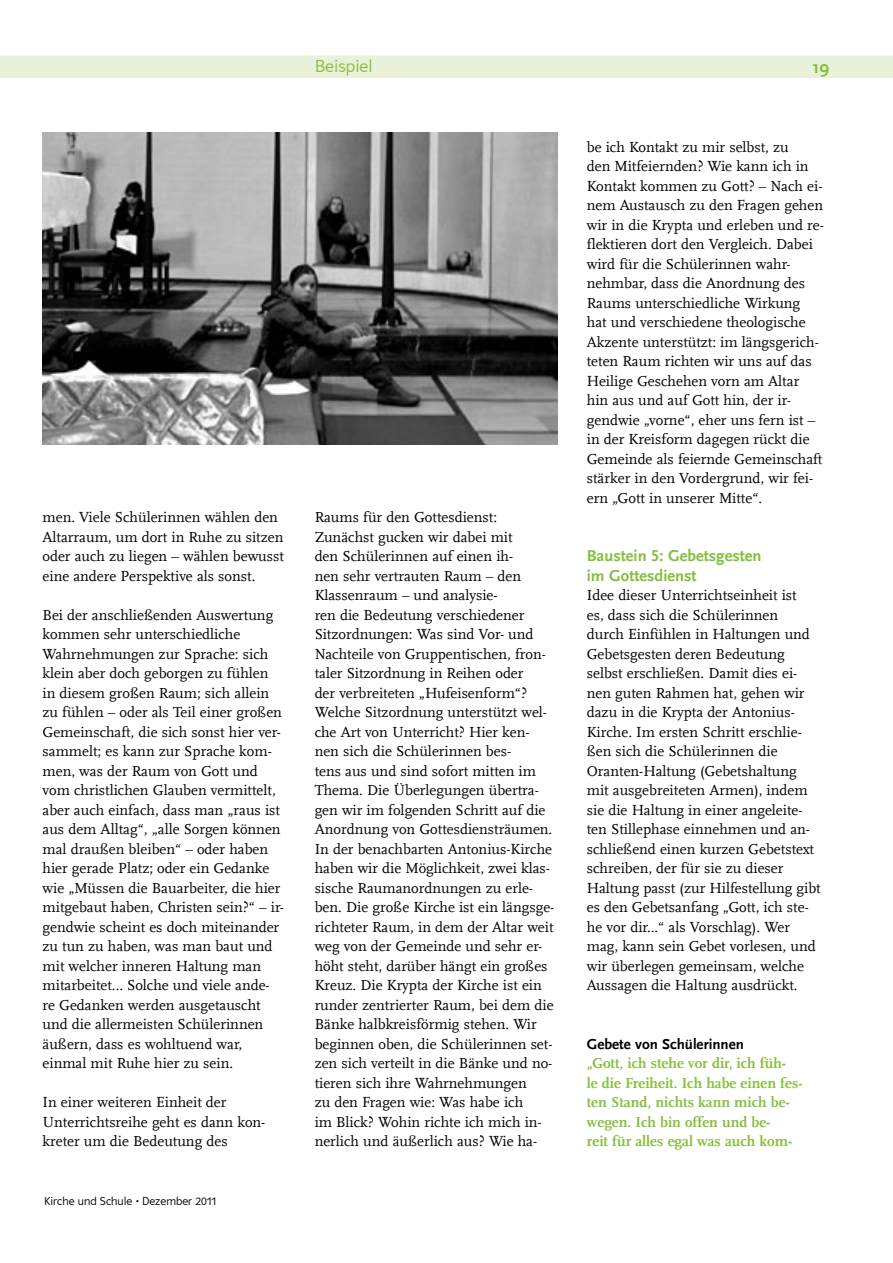
<style>
.page{position:relative;width:893px;height:1263px;background:#fff}
.page>*{position:absolute;margin:0;border:0;box-sizing:border-box;transform-origin:0 0}
.t1{font:18px "Polo 11 K Leicht";color:#86be3d}
.t2{font:700 18px "Scala Sans";color:#86be3d}
._05_Zwiti{font:700 16.5px "Scala Sans LF";color:#86be3d}
._04_Fließtext{font:15px/19.5px "Scala";color:#000}
._05_Zitat{font:700 15px/19.5px "Scala LF";color:#86be3d}
._06_Unterzwiti1_1{font:700 15px "Scala Sans LF";color:#000}
.t3{font:12px "Polo 11 K Leicht";color:#000}
</style>
<div class="page">
<div style="left:0;top:55px;width:893px;height:23px;background:#eaf1d9"></div>
<img style="left:43px;top:132px;width:514px;height:312px">
<p class="_04_Fließtext" style="left:43px;top:508px;width:243px">men. Viele Schülerinnen wählen den Altarraum, um dort in Ruhe zu sitzen oder auch zu liegen – wählen bewusst eine andere Perspektive als sonst.</p>
<p class="_04_Fließtext" style="left:43px;top:605px;width:243px">Bei der anschließenden Auswertung kommen sehr unterschiedliche Wahrnehmungen zur Sprache: sich klein aber doch geborgen zu fühlen in diesem großen Raum; sich allein zu fühlen – oder als Teil einer großen Gemeinschaft, die sich sonst hier ver&shy;sammelt; es kann zur Sprache kom&shy;men, was der Raum von Gott und vom christlichen Glauben vermittelt, aber auch einfach, dass man „raus ist aus dem Alltag“, „alle Sorgen können mal draußen bleiben“ – oder haben hier gerade Platz; oder ein Gedanke wie „Müssen die Bauarbeiter, die hier mitgebaut haben, Christen sein?“ – ir&shy;gendwie scheint es doch miteinander zu tun zu haben, was man baut und mit welcher inneren Haltung man mitarbeitet... Solche und viele ande&shy;re Gedanken werden ausgetauscht und die allermeisten Schülerinnen äußern, dass es wohltuend war, einmal mit Ruhe hier zu sein.</p>
<p class="_04_Fließtext" style="left:43px;top:1093px;width:224px">In einer weiteren Einheit der<br>Unterrichtsreihe geht es dann kon&shy;kreter um die Bedeutung des</p>
<p class="t3" style="left:44px;top:1194px;width:174px">Kirche und Schule • Dezember 2011</p>
<p class="t1" style="left:315px;top:57px;width:60px">Beispiel</p>
<p class="t2" style="left:812px;top:57px;width:18px">19</p>
<p class="_04_Fließtext" style="left:315px;top:508px;width:184px">Raums für den Gottesdienst:</p>
<p class="_04_Fließtext" style="left:315px;top:527px;width:239px">Zunächst gucken wir dabei mit<br>den Schülerinnen auf einen ih-<br>nen sehr vertrauten Raum – den Klassenraum – und analysie-<br>ren die Bedeutung verschiedener Sitzordnungen: Was sind Vor- und Nachteile von Gruppentischen, fron&shy;taler Sitzordnung in Reihen oder<br>der verbreiteten „Hufeisenform“?<br>Welche Sitzordnung unterstützt wel&shy;che Art von Unterricht? Hier ken&shy;nen sich die Schülerinnen bes-<br>tens aus und sind sofort mitten im Thema. Die Überlegungen übertra&shy;gen wir im folgenden Schritt auf die Anordnung von Gottesdiensträumen.</p>
<p class="_04_Fließtext" style="left:315px;top:839px;width:241px">In der benachbarten Antonius-Kirche haben wir die Möglichkeit, zwei klas&shy;sische Raumanordnungen zu erle&shy;ben. Die große Kirche ist ein längsge&shy;richteter Raum, in dem der Altar weit weg von der Gemeinde und sehr er&shy;höht steht, darüber hängt ein großes Kreuz. Die Krypta der Kirche ist ein runder zentrierter Raum, bei dem die Bänke halbkreisförmig stehen. Wir beginnen oben, die Schülerinnen set&shy;zen sich verteilt in die Bänke und no&shy;tieren sich ihre Wahrnehmungen<br>zu den Fragen wie: Was habe ich<br>im Blick? Wohin richte ich mich in&shy;nerlich und äußerlich aus? Wie ha-</p>
<p class="_04_Fließtext" style="left:587px;top:137px;width:239px">be ich Kontakt zu mir selbst, zu<br>den Mitfeiernden? Wie kann ich in Kontakt kommen zu Gott? – Nach ei&shy;nem Austausch zu den Fragen gehen wir in die Krypta und erleben und re&shy;flektieren dort den Vergleich. Dabei wird für die Schülerinnen wahr&shy;nehmbar, dass die Anordnung des Raums unterschiedliche Wirkung<br>hat und verschiedene theologische Akzente unterstützt: im längsgerich&shy;teten Raum richten wir uns auf das Heilige Geschehen vorn am Altar hin aus und auf Gott hin, der ir&shy;gendwie „vorne“, eher uns fern ist – in der Kreisform dagegen rückt die Gemeinde als feiernde Gemeinschaft stärker in den Vordergrund, wir fei&shy;ern „Gott in unserer Mitte“.</p>
<p class="_05_Zwiti" style="left:587px;top:546px;width:176px">Baustein 5: Gebetsgesten</p>
<p class="_05_Zwiti" style="left:587px;top:566px;width:111px">im Gottesdienst</p>
<p class="_04_Fließtext" style="left:587px;top:586px;width:235px">Idee dieser Unterrichtseinheit ist<br>es, dass sich die Schülerinnen<br>durch Einfühlen in Haltungen und Gebetsgesten deren Bedeutung selbst erschließen. Damit dies ei&shy;nen guten Rahmen hat, gehen wir dazu in die Krypta der Antonius-Kirche. Im ersten Schritt erschlie&shy;ßen sich die Schülerinnen die Oranten-Haltung (Gebetshaltung mit ausgebreiteten Armen), indem sie die Haltung in einer angeleite&shy;ten Stillephase einnehmen und an&shy;schließend einen kurzen Gebetstext schreiben, der für sie zu dieser Haltung passt (zur Hilfestellung gibt es den Gebetsanfang „Gott, ich ste&shy;he vor dir...“ als Vorschlag). Wer mag, kann sein Gebet vorlesen, und wir überlegen gemeinsam, welche Aussagen die Haltung ausdrückt.</p>
<p class="_06_Unterzwiti1_1" style="left:587px;top:1035px;width:159px">Gebete von Schülerinnen</p>
<p class="_05_Zitat" style="left:587px;top:1053px;width:217px">„Gott, ich stehe vor dir, ich füh-<br>le die Freiheit. Ich habe einen fes&shy;ten Stand, nichts kann mich be&shy;wegen. Ich bin offen und be-<br>reit für alles egal was auch kom-</p>
</div>
